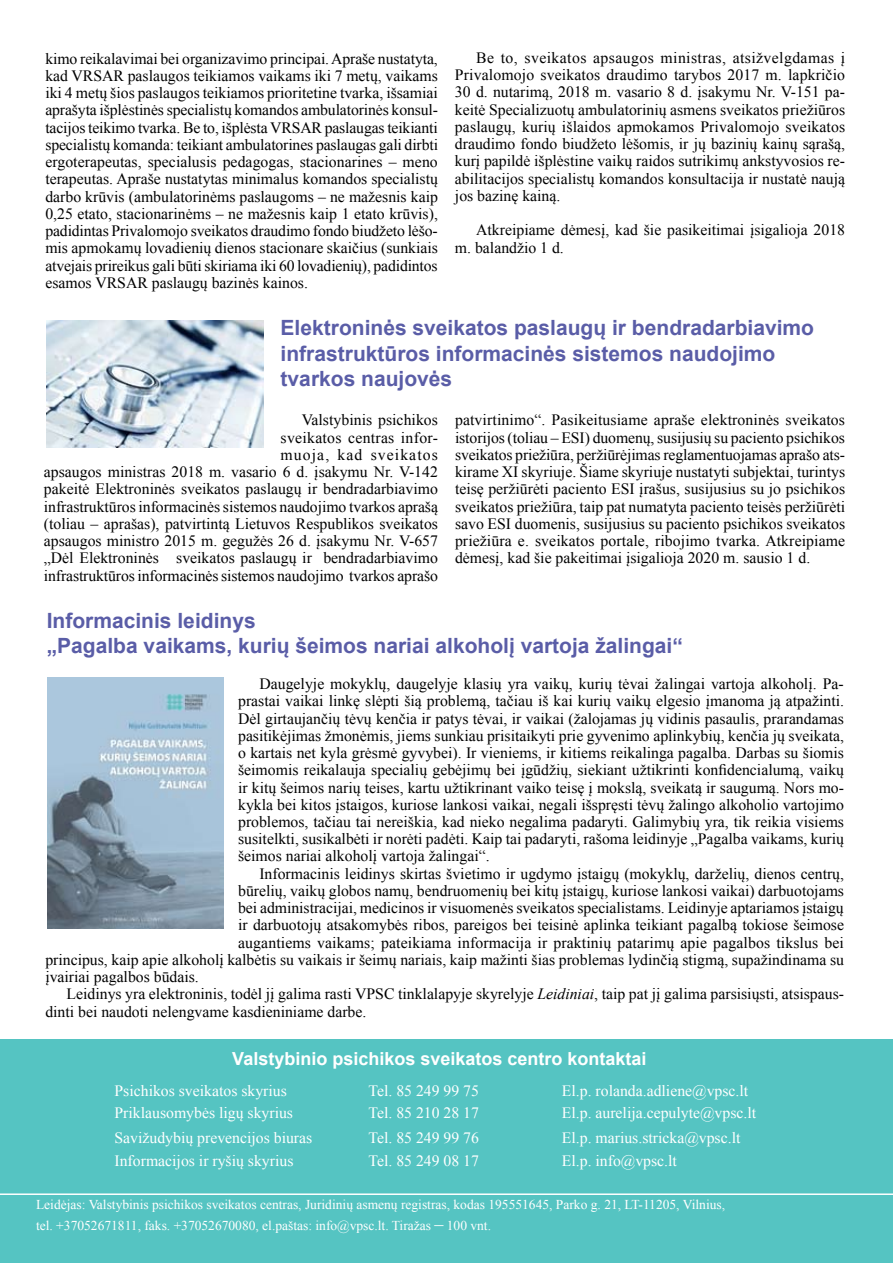
<style>
.page{position:relative;width:893px;height:1263px;background:#fff}
.page>*{position:absolute;margin:0;border:0;box-sizing:border-box;transform-origin:0 0}
.t1{font:700 21px/25.2px "Arial";color:#5a5da7}
.t2{font:700 18px "Arial";color:#fff}
.t3{font:15.75px/17.2px "Times New Roman";color:#000;text-align:justify}
.t4{font:15.75px "Times New Roman";color:#fff}
.t5{font:13.5px/20.2px "Times New Roman";color:#fff}
.s1{font-style:italic}
.s2{font-size:18px}
</style>
<div class="page">
<div style="left:0;top:1039px;width:893px;height:224px;background:#55c4c2"></div>
<hr style="left:0;top:1193px;width:893px;height:2px;background:#fff">
<img style="left:47px;top:678px;width:177px;height:250px">
<img style="left:47px;top:321px;width:217px;height:126px">
<p class="t3" style="left:45px;top:49px;width:394px">kimo reikalavimai bei organizavimo principai. Apraše nustatyta, kad VRSAR paslaugos teikiamos vaikams iki 7 metų, vaikams iki 4 metų šios paslaugos teikiamos prioritetine tvarka, išsamiai aprašyta išplėstinės specialistų komandos ambulatorinės konsul&shy;tacijos teikimo tvarka. Be to, išplėsta VRSAR paslaugas teikianti specialistų komanda: teikiant ambulatorines paslaugas gali dirbti ergoterapeutas, specialusis pedagogas, stacionarines – meno terapeutas. Apraše nustatytas minimalus komandos specialistų darbo krūvis (ambulatorinėms paslaugoms – ne mažesnis kaip 0,25 etato, stacionarinėms – ne mažesnis kaip 1 etato krūvis), padidintas Privalomojo sveikatos draudimo fondo biudžeto lėšo&shy;mis apmokamų lovadienių dienos stacionare skaičius (sunkiais atvejais prireikus gali būti skiriama iki 60 lovadienių), padidintos esamos VRSAR paslaugų bazinės kainos.</p>
<p class="t3" style="left:455px;top:49px;width:392px;text-indent:21px">Be to, sveikatos apsaugos ministras, atsižvelgdamas į Privalomojo sveikatos draudimo tarybos 2017 m. lapkričio 30 d. nutarimą, 2018 m. vasario 8 d. įsakymu Nr. V-151 pa&shy;keitė Specializuotų ambulatorinių asmens sveikatos priežiūros paslaugų, kurių išlaidos apmokamos Privalomojo sveikatos draudimo fondo biudžeto lėšomis, ir jų bazinių kainų sąrašą, kurį papildė išplėstine vaikų raidos sutrikimų ankstyvosios re&shy;abilitacijos specialistų komandos konsultacija ir nustatė naują jos bazinę kainą.</p>
<p class="t3" style="left:455px;top:221px;width:392px;text-indent:21px">Atkreipiame dėmesį, kad šie pasikeitimai įsigalioja 2018 m. balandžio 1 d.</p>
<h1 class="t1" style="left:281px;top:316px;width:535px">Elektroninės sveikatos paslaugų ir bendradarbiavimo infrastruktūros informacinės sistemos naudojimo tvarkos naujovės</h1>
<p class="t3" style="left:44px;top:411px;width:396px;text-align:right">Valstybinis psichikos<br>sveikatos centras infor-<br>muoja, kad sveikatos<br>apsaugos ministras 2018 m. vasario 6 d. įsakymu Nr. V-142 pakeitė Elektroninės sveikatos paslaugų ir bendradarbiavimo infrastruktūros informacinės sistemos naudojimo tvarkos aprašą (toliau – aprašas), patvirtintą Lietuvos Respublikos sveikatos apsaugos ministro 2015 m. gegužės 26 d. įsakymu Nr. V-657 „Dėl Elektroninės sveikatos paslaugų ir bendradarbiavimo infrastruktūros informacinės sistemos naudojimo tvarkos aprašo</p>
<p class="t3" style="left:455px;top:411px;width:392px">patvirtinimo“. Pasikeitusiame apraše elektroninės sveikatos istorijos (toliau – ESI) duomenų, susijusių su paciento psichikos sveikatos priežiūra, peržiūrėjimas reglamentuojamas aprašo ats&shy;kirame XI skyriuje. Šiame skyriuje nustatyti subjektai, turintys teisę peržiūrėti paciento ESI įrašus, susijusius su jo psichikos sveikatos priežiūra, taip pat numatyta paciento teisės peržiūrėti savo ESI duomenis, susijusius su paciento psichikos sveikatos priežiūra e. sveikatos portale, ribojimo tvarka. Atkreipiame dėmesį, kad šie pakeitimai įsigalioja 2020 m. sausio 1 d.</p>
<h1 class="t1" style="left:47px;top:609px;width:638px">Informacinis leidinys<br>„Pagalba vaikams, kurių šeimos nariai alkoholį vartoja žalingai“</h1>
<p class="t3" style="left:238px;top:675px;width:607px;text-indent:21px">Daugelyje mokyklų, daugelyje klasių yra vaikų, kurių tėvai žalingai vartoja alkoholį. Pa&shy;prastai vaikai linkę slėpti šią problemą, tačiau iš kai kurių vaikų elgesio įmanoma ją atpažinti.<br>Dėl girtaujančių tėvų kenčia ir patys tėvai, ir vaikai (žalojamas jų vidinis pasaulis, prarandamas pasitikėjimas žmonėmis, jiems sunkiau prisitaikyti prie gyvenimo aplinkybių, kenčia jų sveikata, o kartais net kyla grėsmė gyvybei). Ir vieniems, ir kitiems reikalinga pagalba. Darbas su šiomis šeimomis reikalauja specialių gebėjimų bei įgūdžių, siekiant užtikrinti konfidencialumą, vaikų ir kitų šeimos narių teises, kartu užtikrinant vaiko teisę į mokslą, sveikatą ir saugumą. Nors mo&shy;kykla bei kitos įstaigos, kuriose lankosi vaikai, negali išspręsti tėvų žalingo alkoholio vartojimo problemos, tačiau tai nereiškia, kad nieko negalima padaryti. Galimybių yra, tik reikia visiems susitelkti, susikalbėti ir norėti padėti. Kaip tai padaryti, rašoma leidinyje „Pagalba vaikams, kurių šeimos nariai alkoholį vartoja žalingai“.</p>
<p class="t3" style="left:259px;top:864px;width:586px">Informacinis leidinys skirtas švietimo ir ugdymo įstaigų (mokyklų, darželių, dienos centrų,</p>
<p class="t3" style="left:238px;top:882px;width:607px">būrelių, vaikų globos namų, bendruomenių bei kitų įstaigų, kuriose lankosi vaikai) darbuotojams</p>
<p class="t3" style="left:238px;top:899px;width:607px">bei administracijai, medicinos ir visuomenės sveikatos specialistams. Leidinyje aptariamos įstaigų</p>
<p class="t3" style="left:238px;top:916px;width:607px">ir darbuotojų atsakomybės ribos, pareigos bei teisinė aplinka teikiant pagalbą tokiose šeimose</p>
<p class="t3" style="left:238px;top:933px;width:607px">augantiems vaikams; pateikiama informacija ir praktinių patarimų apie pagalbos tikslus bei</p>
<p class="t3" style="left:45px;top:951px;width:800px">principus, kaip apie alkoholį kalbėtis su vaikais ir šeimų nariais, kaip mažinti šias problemas lydinčią stigmą, supažindinama su</p>
<p class="t3" style="left:45px;top:968px;width:155px">įvairiai pagalbos būdais.</p>
<p class="t3" style="left:67px;top:985px;width:779px">Leidinys yra elektroninis, todėl jį galima rasti VPSC tinklalapyje skyrelyje <span class="s1">Leidiniai</span>, taip pat jį galima parsisiųsti, atsispaus-</p>
<p class="t3" style="left:45px;top:1002px;width:323px">dinti bei naudoti nelengvame kasdieniniame darbe.</p>
<p class="t2" style="left:232px;top:1046px;width:416px">Valstybinio psichikos sveikatos centro kontaktai</p>
<p class="t4" style="left:115px;top:1080px;width:174px">Psichikos sveikatos skyrius</p>
<p class="t4" style="left:369px;top:1080px;width:112px">Tel. 85 249 99 75</p>
<p class="t4" style="left:562px;top:1080px;width:188px">El.p. rolanda.adliene@vpsc.lt</p>
<p class="t4" style="left:115px;top:1102px;width:180px">Priklausomybės ligų skyrius</p>
<p class="t4" style="left:369px;top:1102px;width:112px">Tel. 85 210 28 17</p>
<p class="t4" style="left:562px;top:1102px;width:196px">El.p. aurelija.cepulyte@vpsc.lt</p>
<p class="t4" style="left:115px;top:1127px;width:199px">Savižudybių prevencijos biuras</p>
<p class="t4" style="left:369px;top:1127px;width:112px">Tel. 85 249 99 76</p>
<p class="t4" style="left:562px;top:1127px;width:180px">El.p. marius.stricka@vpsc.lt</p>
<p class="t4" style="left:115px;top:1150px;width:180px">Informacijos ir ryšių skyrius</p>
<p class="t4" style="left:369px;top:1150px;width:112px">Tel. 85 249 08 17</p>
<p class="t4" style="left:562px;top:1150px;width:117px">El.p. info@vpsc.lt</p>
<p class="t5" style="left:36px;top:1194px;width:691px">Leidėjas: Valstybinis psichikos sveikatos centras, Juridinių asmenų registras, kodas 195551645, Parko g. 21, LT-11205, Vilnius, tel. +37052671811, faks. +37052670080, el.paštas: info@vpsc.lt. Tiražas <span class="s2">–</span> 100 vnt.</p>
</div>
